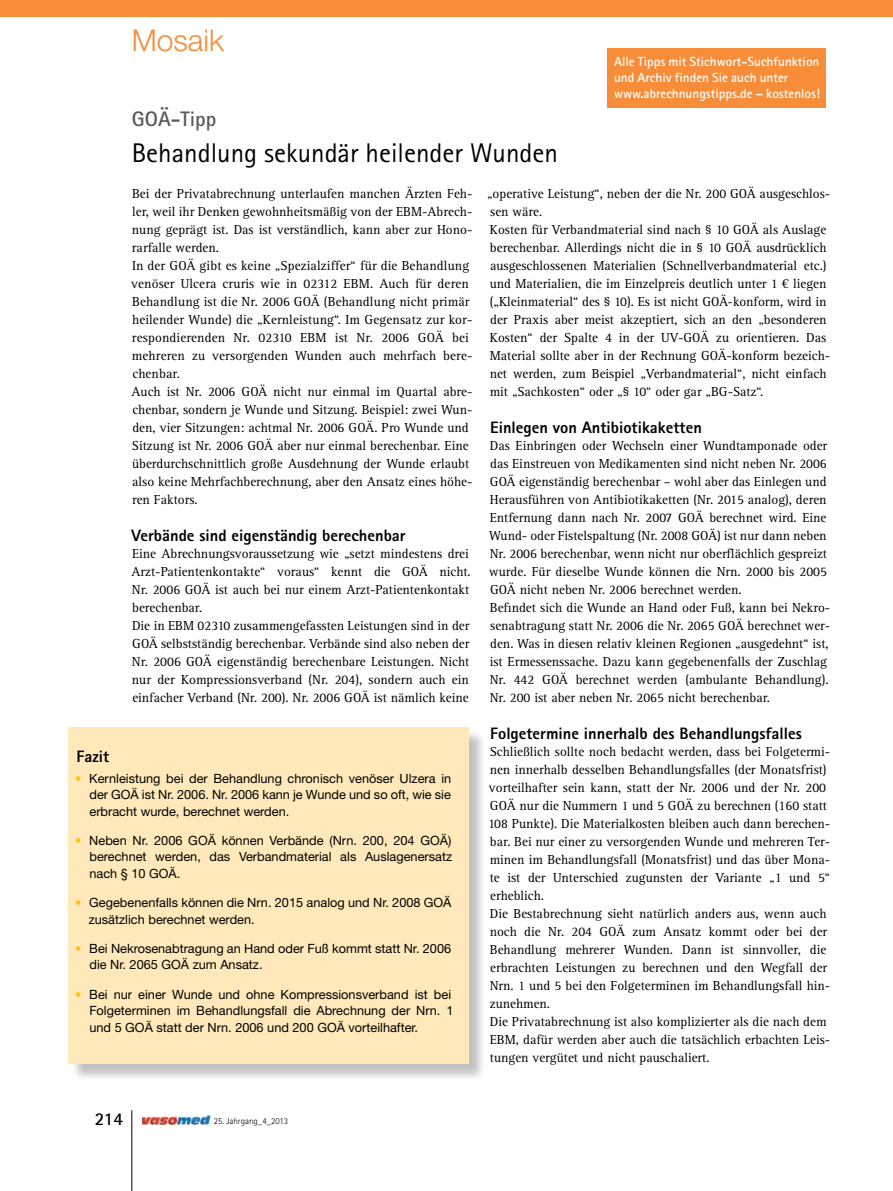
<style>
.page{position:relative;width:893px;height:1191px;background:#fff}
.page>*{position:absolute;margin:0;border:0;box-sizing:border-box;transform-origin:0 0}
.t1{font:300 30px "Helvetica Neue LT Std";color:#f78d39}
.t2{font:27px "Rotis Sans Serif Std";color:#000}
.t3{font:700 21px "Rotis Sans Serif Std";color:#58595b}
.t4{font:700 18px "Rotis Sans Serif Std";color:#000}
.t5{font:800 16.5px "Rotis Sans Serif Std";color:#000}
.t6{font:13.5px/18px "Rotis Serif Std";color:#000}
.t7{font:700 13.2px/15.9px "Rotis Sans Serif Std";color:#fff}
.t8{font:12.75px/16.5px "Helvetica Neue LT Std";color:#000}
.t9{font:300 9px "Rotis Sans Serif Std";color:#000}
.s1{color:#ffc20e}
</style>
<div class="page">
<hr style="left:132px;top:1110px;width:1px;height:81px;background:#000">
<div style="left:0;top:0;width:893px;height:17px;background:#f78d39"></div>
<img style="left:142px;top:1115px;width:68px;height:9px">
<div style="left:70px;top:729px;width:417px;height:353px;background:#000;opacity:.25"></div>
<div style="left:68px;top:727px;width:400px;height:336px;background:#ffe9ba"></div>
<div style="left:608px;top:48px;width:218px;height:60px;background:#f78d39"></div>
<h1 class="t1" style="left:132px;top:22px;width:94px">Mosaik</h1>
<p class="t7" style="left:614px;top:54px;width:207px">Alle Tipps mit Stichwort-Suchfunktion und Archiv finden Sie auch unter www.abrechnungstipps.de – kostenlos!</p>
<h3 class="t3" style="left:132px;top:106px;width:86px">GOÄ-Tipp</h3>
<h2 class="t2" style="left:132px;top:137px;width:428px">Behandlung sekundär heilender Wunden</h2>
<p class="t6" style="left:131px;top:185px;width:343px">Bei der Privatabrechnung unterlaufen manchen Ärzten Feh&shy;ler, weil ihr Denken gewohnheitsmäßig von der EBM-Abrech&shy;nung geprägt ist. Das ist verständlich, kann aber zur Hono&shy;rarfalle werden.<br>In der GOÄ gibt es keine „Spezialziffer“ für die Behandlung venöser Ulcera cruris wie in 02312 EBM. Auch für deren Behandlung ist die Nr. 2006 GOÄ (Behandlung nicht primär heilender Wunde) die „Kernleistung“. Im Gegensatz zur kor&shy;respondierenden Nr. 02310 EBM ist Nr. 2006 GOÄ bei mehreren zu versorgenden Wunden auch mehrfach bere&shy;chenbar.<br>Auch ist Nr. 2006 GOÄ nicht nur einmal im Quartal abre&shy;chenbar, sondern je Wunde und Sitzung. Beispiel: zwei Wun&shy;den, vier Sitzungen: achtmal Nr. 2006 GOÄ. Pro Wunde und Sitzung ist Nr. 2006 GOÄ aber nur einmal berechenbar. Eine überdurchschnittlich große Ausdehnung der Wunde erlaubt also keine Mehrfachberechnung, aber den Ansatz eines höhe&shy;ren Faktors.</p>
<p class="t5" style="left:132px;top:525px;width:276px">Verbände sind eigenständig berechenbar</p>
<p class="t6" style="left:131px;top:545px;width:341px">Eine Abrechnungsvoraussetzung wie „setzt mindestens drei Arzt-Patientenkontakte“ voraus“ kennt die GOÄ nicht.<br>Nr. 2006 GOÄ ist auch bei nur einem Arzt-Patientenkontakt berechenbar.<br>Die in EBM 02310 zusammengefassten Leistungen sind in der GOÄ selbstständig berechenbar. Verbände sind also neben der Nr. 2006 GOÄ eigenständig berechenbare Leistungen. Nicht nur der Kompressionsverband (Nr. 204), sondern auch ein einfacher Verband (Nr. 200). Nr. 2006 GOÄ ist nämlich keine</p>
<p class="t6" style="left:487px;top:185px;width:345px">„operative Leistung“, neben der die Nr. 200 GOÄ ausgeschlos&shy;sen wäre.<br>Kosten für Verbandmaterial sind nach § 10 GOÄ als Auslage berechenbar. Allerdings nicht die in § 10 GOÄ ausdrücklich ausgeschlossenen Materialien (Schnellverbandmaterial etc.) und Materialien, die im Einzelpreis deutlich unter 1 € liegen („Kleinmaterial“ des § 10). Es ist nicht GOÄ-konform, wird in der Praxis aber meist akzeptiert, sich an den „besonderen Kosten“ der Spalte 4 in der UV-GOÄ zu orientieren. Das Material sollte aber in der Rechnung GOÄ-konform bezeich&shy;net werden, zum Beispiel „Verbandmaterial“, nicht einfach mit „Sachkosten“ oder „§ 10“ oder gar „BG-Satz“.</p>
<p class="t5" style="left:490px;top:417px;width:213px">Einlegen von Antibiotikaketten</p>
<p class="t6" style="left:489px;top:437px;width:343px">Das Einbringen oder Wechseln einer Wundtamponade oder das Einstreuen von Medikamenten sind nicht neben Nr. 2006<br>GOÄ eigenständig berechenbar – wohl aber das Einlegen und Herausführen von Antibiotikaketten (Nr. 2015 analog), deren Entfernung dann nach Nr. 2007 GOÄ berechnet wird. Eine Wund- oder Fistelspaltung (Nr. 2008 GOÄ) ist nur dann neben Nr. 2006 berechenbar, wenn nicht nur oberflächlich gespreizt wurde. Für dieselbe Wunde können die Nrn. 2000 bis 2005<br>GOÄ nicht neben Nr. 2006 berechnet werden.<br>Befindet sich die Wunde an Hand oder Fuß, kann bei Nekro&shy;senabtragung statt Nr. 2006 die Nr. 2065 GOÄ berechnet wer&shy;den. Was in diesen relativ kleinen Regionen „ausgedehnt“ ist, ist Ermessenssache. Dazu kann gegebenenfalls der Zuschlag Nr. 442 GOÄ berechnet werden (ambulante Behandlung).<br>Nr. 200 ist aber neben Nr. 2065 nicht berechenbar.</p>
<p class="t5" style="left:490px;top:723px;width:313px">Folgetermine innerhalb des Behandlungsfalles</p>
<p class="t6" style="left:488px;top:743px;width:344px">Schließlich sollte noch bedacht werden, dass bei Folgetermi&shy;nen innerhalb desselben Behandlungsfalles (der Monatsfrist) vorteilhafter sein kann, statt der Nr. 2006 und der Nr. 200<br>GOÄ nur die Nummern 1 und 5 GOÄ zu berechnen (160 statt 108 Punkte). Die Materialkosten bleiben auch dann berechen&shy;bar. Bei nur einer zu versorgenden Wunde und mehreren Ter&shy;minen im Behandlungsfall (Monatsfrist) und das über Mona&shy;te ist der Unterschied zugunsten der Variante „1 und 5“ erheblich.<br>Die Bestabrechnung sieht natürlich anders aus, wenn auch noch die Nr. 204 GOÄ zum Ansatz kommt oder bei der Behandlung mehrerer Wunden. Dann ist sinnvoller, die erbrachten Leistungen zu berechnen und den Wegfall der Nrn. 1 und 5 bei den Folgeterminen im Behandlungsfall hin&shy;zunehmen.<br>Die Privatabrechnung ist also komplizierter als die nach dem EBM, dafür werden aber auch die tatsächlich erbachten Leis&shy;tungen vergütet und nicht pauschaliert.</p>
<p class="t5" style="left:77px;top:746px;width:34px">Fazit</p>
<p class="t8" style="left:89px;top:769px;width:363px;text-align:justify;text-indent:-14px"><span class="s1">•</span> Kernleistung bei der Behandlung chronisch venöser Ulzera in der GOÄ ist Nr. 2006. Nr. 2006 kann je Wunde und so oft, wie sie erbracht wurde, berechnet werden.</p>
<p class="t8" style="left:89px;top:832px;width:364px;text-align:justify;text-indent:-14px"><span class="s1">•</span> Neben Nr. 2006 GOÄ können Verbände (Nrn. 200, 204 GOÄ) berechnet werden, das Verbandmaterial als Auslagenersatz nach § 10 GOÄ.</p>
<p class="t8" style="left:89px;top:894px;width:364px;text-indent:-14px"><span class="s1">•</span> Gegebenenfalls können die Nrn. 2015 analog und Nr. 2008 GOÄ zusätzlich berechnet werden.</p>
<p class="t8" style="left:89px;top:940px;width:363px;text-indent:-14px"><span class="s1">•</span> Bei Nekrosenabtragung an Hand oder Fuß kommt statt Nr. 2006 die Nr. 2065 GOÄ zum Ansatz.</p>
<p class="t8" style="left:89px;top:985px;width:366px;text-indent:-14px"><span class="s1">•</span> Bei nur einer Wunde und ohne Kompressionsverband ist bei<br>Folgeterminen im Behandlungsfall die Abrechnung der Nrn. 1 und 5 GOÄ statt der Nrn. 2006 und 200 GOÄ vorteilhafter.</p>
<h3 class="t4" style="left:95px;top:1107px;width:30px">214</h3>
<p class="t9" style="left:214px;top:1115px;width:76px">25. Jahrgang_4_2013</p>
</div>
